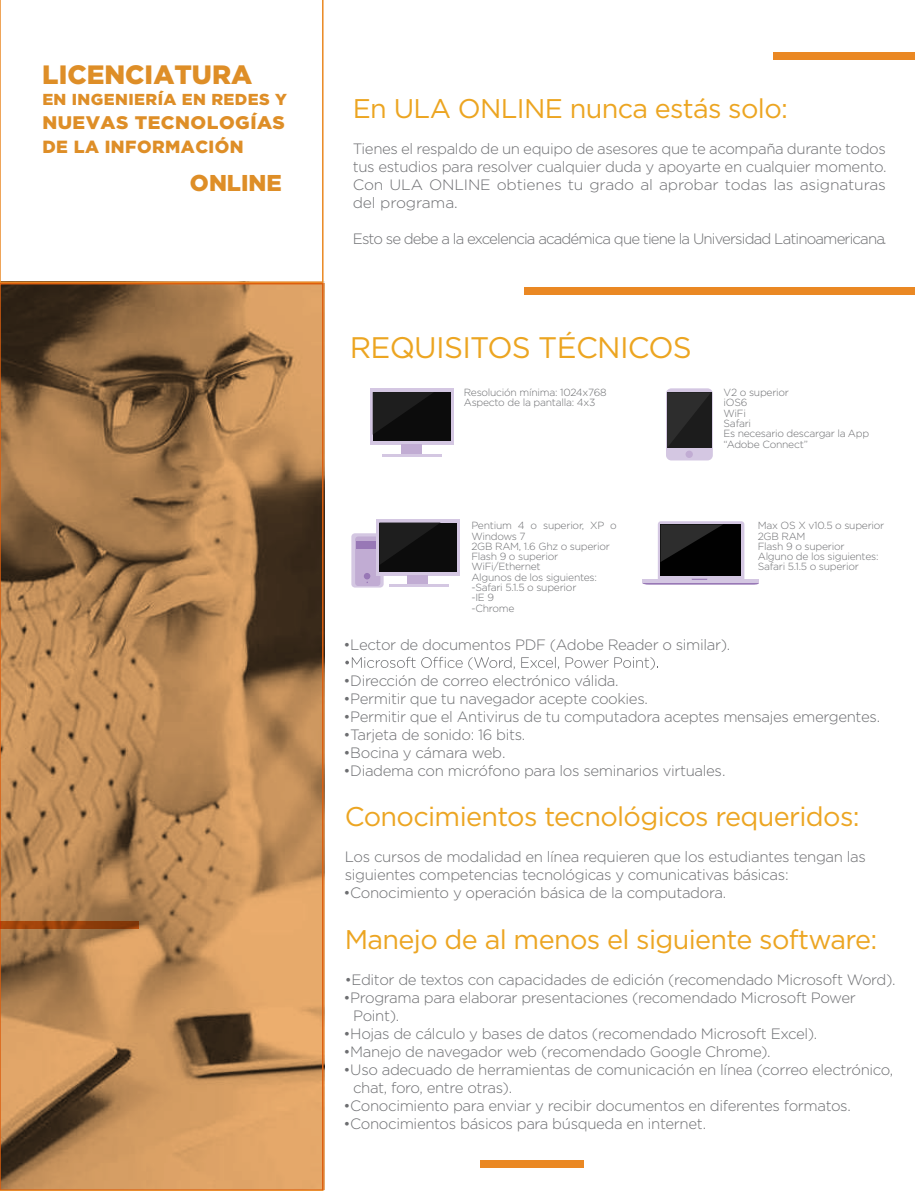
<style>
.page{position:relative;width:915px;height:1191px;background:#fff}
.page>*{position:absolute;margin:0;border:0;box-sizing:border-box;transform-origin:0 0}
.t1{font:29.7px "Gotham";letter-spacing:-.025em;color:#eca521}
.t2{font:27px "Gotham";letter-spacing:-.025em;color:#eca522}
.t3{font:27px "Gotham";letter-spacing:-.025em;color:#eca521}
.t4{font:900 26.55px "Gotham";color:#de8e27}
.t5{font:900 22.95px "Gotham";color:#de8e27}
.t6{font:900 18.15px "Gotham";letter-spacing:.025em;color:#de8e27;scale:1.04 1}
.t7{font:900 17.55px "Gotham";letter-spacing:.025em;color:#de8e27}
.t8{font:900 15.9px "Gotham";letter-spacing:.025em;color:#de8e27}
.t9{font:300 15px/18px "Gotham";letter-spacing:-.025em;color:#6d6e71}
.t10{font:300 15px "Gotham";letter-spacing:-.055em;color:#6d6e71}
.t11{font:300 10.35px/10.4px "Gotham";letter-spacing:-.025em;color:#6d6e71}
</style>
<div class="page">
<div style="left:773px;top:53px;width:141px;height:7px;background:#ea8823"></div>
<div style="left:524px;top:287px;width:390px;height:8px;background:#ea8823"></div>
<div style="left:479px;top:1160px;width:104px;height:8px;background:#ea8823"></div>
<svg style="left:0;top:0;width:323px;height:283px"></svg>
<div style="left:657px;top:521px;width:87px;height:60px;background:#d4c7e2;border-radius:3px"></div>
<div style="left:660px;top:524px;width:81px;height:51px;background:#010101"></div>
<svg style="left:642px;top:579px;width:116px;height:5px"></svg>
<svg style="left:660px;top:524px;width:63px;height:38px"></svg>
<div style="left:351px;top:533px;width:32px;height:54px;background:#d4c7e2;border-radius:4px"></div>
<div style="left:355px;top:536px;width:25px;height:50px;background:#c1acd3;border-radius:3px"></div>
<hr style="left:356px;top:547px;width:22px;height:2px;background:#9878b6">
<hr style="left:356px;top:541px;width:22px;height:4px;background:#9878b6">
<svg style="left:364px;top:573px;width:6px;height:10px"></svg>
<div style="left:376px;top:519px;width:84px;height:56px;background:#d4c7e2"></div>
<div style="left:379px;top:522px;width:78px;height:49px;background:#0c0c0c"></div>
<svg style="left:379px;top:522px;width:61px;height:42px"></svg>
<div style="left:407px;top:575px;width:21px;height:11px;background:#c1acd3"></div>
<hr style="left:389px;top:585px;width:59px;height:2px;background:#d4c7e2">
<div style="left:370px;top:388px;width:83px;height:57px;background:#d4c7e2"></div>
<div style="left:372px;top:392px;width:78px;height:49px;background:#0c0c0c"></div>
<svg style="left:372px;top:392px;width:61px;height:43px"></svg>
<div style="left:400px;top:445px;width:21px;height:11px;background:#c1acd3"></div>
<hr style="left:382px;top:454px;width:59px;height:2px;background:#d4c7e2">
<div style="left:665px;top:388px;width:47px;height:72px;background:#d4c7e2;border-radius:5px"></div>
<div style="left:685px;top:450px;width:7px;height:8px;background:#c1acd3;border-radius:50%"></div>
<div style="left:667px;top:392px;width:44px;height:56px;background:#1c1c1c"></div>
<svg style="left:667px;top:393px;width:43px;height:54px"></svg>
<svg style="left:0;top:284px;width:324px;height:906px;background:#ae7f4f"></svg>
<svg style="left:345px;top:657px;width:310px;height:13px"></svg>
<h3 class="t4" style="left:42px;top:56px;width:211px">LICENCIATURA</h3>
<p class="t8" style="left:42px;top:89px;width:246px">EN INGENIERÍA EN REDES Y</p>
<p class="t6" style="left:42px;top:110px;width:235px">NUEVAS TECNOLOGÍAS</p>
<p class="t7" style="left:42px;top:134px;width:203px">DE LA INFORMACIÓN</p>
<h3 class="t5" style="left:190px;top:166px;width:93px">ONLINE</h3>
<h2 class="t3" style="left:352px;top:91px;width:436px">En ULA ONLINE nunca estás solo:</h2>
<p class="t9" style="left:352px;top:139px;width:535px;text-align:justify">Tienes el respaldo de un equipo de asesores que te acompaña durante todos tus estudios para resolver cualquier duda y apoyarte en cualquier momento.<br>Con ULA ONLINE obtienes tu grado al aprobar todas las asignaturas del programa.</p>
<p class="t10" style="left:352px;top:229px;width:535px">Esto se debe a la excelencia académica que tiene la Universidad Latinoamericana.</p>
<h1 class="t1" style="left:349px;top:328px;width:343px">REQUISITOS TÉCNICOS</h1>
<p class="t11" style="left:463px;top:387px;width:144px">Resolución mínima: 1024x768<br>Aspecto de la pantalla: 4x3</p>
<p class="t11" style="left:723px;top:387px;width:147px">V2 o superior<br>iOS6<br>WiFi<br>Safari<br>Es necesario descargar la App “Adobe Connect”</p>
<p class="t11" style="left:471px;top:520px;width:147px">Pentium 4 o superior, XP o<br>Windows 7<br>2GB RAM, 1.6 Ghz o superior<br>Flash 9 o superior<br>WiFi/Ethernet<br>Algunos de los siguientes: -Safari 5.1.5 o superior<br>-IE 9<br>-Chrome</p>
<p class="t11" style="left:757px;top:520px;width:128px">Max OS X v10.5 o superior<br>2GB RAM<br>Flash 9 o superior<br>Alguno de los siguientes:<br>Safari 5.1.5 o superior</p>
<p class="t9" style="left:343px;top:635px;width:388px">•Lector de documentos PDF (Adobe Reader o similar).</p>
<p class="t9" style="left:343px;top:671px;width:276px">•Dirección de correo electrónico válida.</p>
<p class="t9" style="left:343px;top:689px;width:306px">•Permitir que tu navegador acepte cookies.</p>
<p class="t9" style="left:343px;top:707px;width:538px">•Permitir que el Antivirus de tu computadora aceptes mensajes emergentes.</p>
<p class="t9" style="left:343px;top:725px;width:183px">•Tarjeta de sonido: 16 bits.</p>
<p class="t9" style="left:343px;top:743px;width:163px">•Bocina y cámara web.</p>
<p class="t9" style="left:343px;top:761px;width:383px">•Diadema con micrófono para los seminarios virtuales.</p>
<h2 class="t2" style="left:344px;top:799px;width:516px">Conocimientos tecnológicos requeridos:</h2>
<p class="t9" style="left:344px;top:847px;width:522px">Los cursos de modalidad en línea requieren que los estudiantes tengan las siguientes competencias tecnológicas y comunicativas básicas:</p>
<p class="t9" style="left:343px;top:883px;width:384px">•Conocimiento y operación básica de la computadora.</p>
<h2 class="t2" style="left:344px;top:922px;width:534px">Manejo de al menos el siguiente software:</h2>
<p class="t9" style="left:344px;top:970px;width:552px">•Editor de textos con capacidades de edición (recomendado Microsoft Word).</p>
<p class="t9" style="left:353px;top:988px;width:504px;text-indent:-9px">•Programa para elaborar presentaciones (recomendado Microsoft Power<br>Point).</p>
<p class="t9" style="left:343px;top:1024px;width:475px">•Hojas de cálculo y bases de datos (recomendado Microsoft Excel).</p>
<p class="t9" style="left:343px;top:1042px;width:428px">•Manejo de navegador web (recomendado Google Chrome).</p>
<p class="t9" style="left:353px;top:1060px;width:541px;text-indent:-9px">•Uso adecuado de herramientas de comunicación en línea (correo electrónico, chat, foro, entre otras).</p>
<p class="t9" style="left:343px;top:1096px;width:508px">•Conocimiento para enviar y recibir documentos en diferentes formatos.</p>
<p class="t9" style="left:343px;top:1114px;width:364px">•Conocimientos básicos para búsqueda en internet.</p>
</div>
